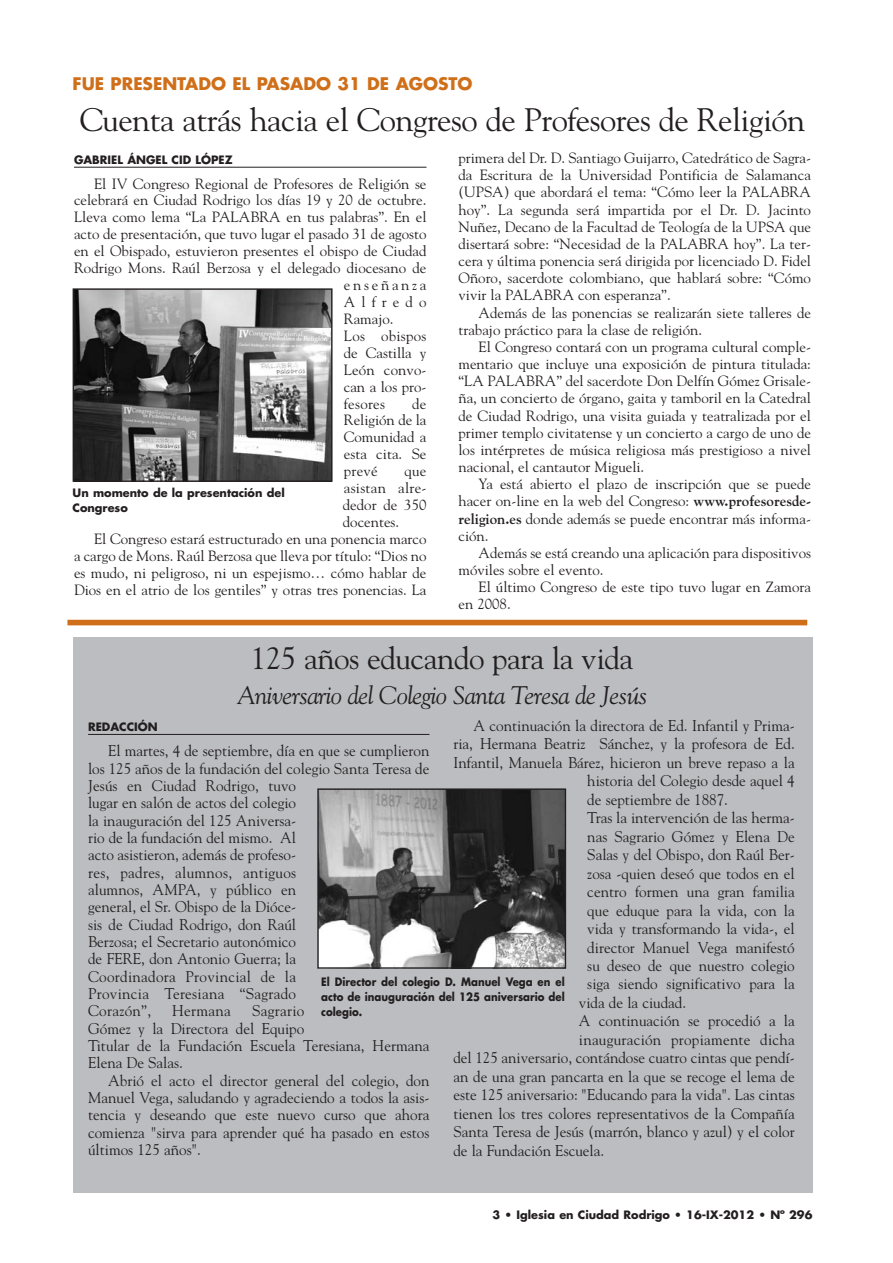
<style>
.page{position:relative;width:893px;height:1263px;background:#fff}
.page>*{position:absolute;margin:0;border:0;box-sizing:border-box;transform-origin:0 0}
.t1{font:32.4px "Goudy";letter-spacing:-.015em;color:#231f20}
.t2{font:31.05px "Goudy";letter-spacing:-.015em;color:#231f20}
.t3{font:italic 25.35px "Goudy";letter-spacing:-.025em;color:#231f20}
.t4{font:700 16.95px "Futura";color:#d06f19}
.t5{font:15.45px/17.4px "Goudy";color:#231f20}
.t6{font:15.45px "Goudy";letter-spacing:.02em;color:#231f20}
.t7{font:14.85px/17.1px "Goudy";color:#231f20;text-align:justify}
.t8{font:14.85px "Goudy";letter-spacing:.02em;color:#231f20}
.t9{font:14.85px "Goudy";letter-spacing:.185em;color:#231f20}
.t10{font:14.85px "Goudy";letter-spacing:.41em;color:#231f20}
.t11{font:700 11.25px/14.9px "Futura";color:#231f20}
.t12{font:700 11.25px/14.9px "Futura";color:#231f20;text-align:justify;scale:.9 1}
.s1{font-weight:700}
</style>
<div class="page">
<hr style="left:74px;top:167px;width:352px;height:1px;background:#231f20">
<img style="left:75px;top:290px;width:255px;height:190px">
<div style="left:73px;top:288px;width:259px;height:194px;border:1px solid #231f20"></div>
<div style="left:67px;top:620px;width:740px;height:5px;background:#d06f19"></div>
<div style="left:73px;top:637px;width:739px;height:556px;background:#bbbdc0"></div>
<hr style="left:88px;top:734px;width:341px;height:1px;background:#231f20">
<img style="left:319px;top:790px;width:245px;height:177px">
<div style="left:317px;top:788px;width:249px;height:181px;border:1px solid #231f20"></div>
<p class="t4" style="left:73px;top:76px;width:401px">FUE PRESENTADO EL PASADO 31 DE AGOSTO</p>
<h1 class="t1" style="left:80px;top:107px;width:727px">Cuenta atrás hacia el Congreso de Profesores de Religión</h1>
<p class="t11" style="left:74px;top:153px;width:160px">GABRIEL ÁNGEL CID LÓPEZ</p>
<p class="t7" style="left:94px;top:176px;width:334px">El IV Congreso Regional de Profesores de Religión se</p>
<p class="t7" style="left:74px;top:193px;width:354px">celebrará en Ciudad Rodrigo los días 19 y 20 de octubre.</p>
<p class="t7" style="left:74px;top:210px;width:354px">Lleva como lema “La PALABRA en tus palabras”. En el</p>
<p class="t7" style="left:74px;top:227px;width:354px">acto de presentación, que tuvo lugar el pasado 31 de agosto</p>
<p class="t7" style="left:74px;top:244px;width:354px">en el Obispado, estuvieron presentes el obispo de Ciudad</p>
<p class="t7" style="left:74px;top:261px;width:354px">Rodrigo Mons. Raúl Berzosa y el delegado diocesano de</p>
<p class="t9" style="left:344px;top:279px;width:84px">enseñanza</p>
<p class="t10" style="left:344px;top:296px;width:84px">Alfredo</p>
<p class="t7" style="left:344px;top:311px;width:51px">Ramajo.</p>
<p class="t8" style="left:344px;top:330px;width:84px">Los obispos</p>
<p class="t7" style="left:344px;top:345px;width:84px">de Castilla y</p>
<p class="t7" style="left:344px;top:362px;width:84px">León convo-</p>
<p class="t7" style="left:344px;top:379px;width:84px">can a los pro-</p>
<p class="t8" style="left:344px;top:397px;width:43px">fesores</p>
<p class="t7" style="left:344px;top:396px;width:84px;text-indent:68px">de Religión de la Comunidad a esta cita. Se prevé</p>
<p class="t7" style="left:404px;top:464px;width:23px">que</p>
<p class="t8" style="left:344px;top:482px;width:84px">asistan alre-</p>
<p class="t7" style="left:343px;top:498px;width:85px">dedor de 350</p>
<p class="t7" style="left:343px;top:514px;width:58px">docentes.</p>
<p class="t7" style="left:94px;top:531px;width:334px">El Congreso estará estructurado en una ponencia marco</p>
<p class="t7" style="left:74px;top:548px;width:354px">a cargo de Mons. Raúl Berzosa que lleva por título: “Dios no</p>
<p class="t7" style="left:74px;top:565px;width:354px">es mudo, ni peligroso, ni un espejismo… cómo hablar de</p>
<p class="t7" style="left:74px;top:582px;width:354px">Dios en el atrio de los gentiles” y otras tres ponencias. La</p>
<p class="t11" style="left:73px;top:487px;width:214px">Un momento de la presentación del<br>Congreso</p>
<p class="t7" style="left:458px;top:151px;width:354px">primera del Dr. D. Santiago Guijarro, Catedrático de Sagra&shy;da Escritura de la Universidad Pontificia de Salamanca (UPSA) que abordará el tema: “Cómo leer la PALABRA hoy”. La segunda será impartida por el Dr. D. Jacinto Nuñez, Decano de la Facultad de Teología de la UPSA que disertará sobre: “Necesidad de la PALABRA hoy”. La ter&shy;cera y última ponencia será dirigida por licenciado D. Fidel Oñoro, sacerdote colombiano, que hablará sobre: “Cómo vivir la PALABRA con esperanza”.</p>
<p class="t7" style="left:458px;top:305px;width:354px;text-indent:20px">Además de las ponencias se realizarán siete talleres de trabajo práctico para la clase de religión.</p>
<p class="t7" style="left:458px;top:339px;width:354px;text-indent:20px">El Congreso contará con un programa cultural comple&shy;mentario que incluye una exposición de pintura titulada: “LA PALABRA” del sacerdote Don Delfín Gómez Grisale&shy;ña, un concierto de órgano, gaita y tamboril en la Catedral de Ciudad Rodrigo, una visita guiada y teatralizada por el primer templo civitatense y un concierto a cargo de uno de los intérpretes de música religiosa más prestigioso a nivel nacional, el cantautor Migueli.</p>
<p class="t7" style="left:458px;top:477px;width:354px;text-indent:20px">Ya está abierto el plazo de inscripción que se puede hacer on-line en la web del Congreso: <span class="s1">www.profesoresde&shy;religion.es</span> donde además se puede encontrar más informa&shy;ción.</p>
<p class="t7" style="left:458px;top:545px;width:354px;text-indent:20px">Además se está creando una aplicación para dispositivos móviles sobre el evento.</p>
<p class="t7" style="left:458px;top:580px;width:354px;text-indent:20px">El último Congreso de este tipo tuvo lugar en Zamora en 2008.</p>
<h2 class="t2" style="left:251px;top:645px;width:384px">125 años educando para la vida</h2>
<h3 class="t3" style="left:237px;top:685px;width:411px">Aniversario del Colegio Santa Teresa de Jesús</h3>
<p class="t11" style="left:88px;top:720px;width:71px">REDACCIÓN</p>
<p class="t5" style="left:88px;top:743px;width:343px;text-indent:20px">El martes, 4 de septiembre, día en que se cumplieron los 125 años de la fundación del colegio Santa Teresa de Jesús en Ciudad Rodrigo, tuvo<br>lugar en salón de actos del colegio<br>la inauguración del 125 Aniversa-<br>rio de la fundación del mismo. Al<br>acto asistieron, además de profeso-<br>res, padres, alumnos, antiguos<br>alumnos, AMPA, y público en<br>general, el Sr. Obispo de la Dióce-<br>sis de Ciudad Rodrigo, don Raúl<br>Berzosa; el Secretario autonómico<br>de FERE, don Antonio Guerra; la<br>Coordinadora Provincial de la<br>Provincia Teresiana “Sagrado<br>Corazón”,</p>
<p class="t5" style="left:473px;top:718px;width:323px">A continuación la directora de Ed. Infantil y Prima-</p>
<p class="t5" style="left:453px;top:737px;width:343px">ria, Hermana Beatriz Sánchez, y la profesora de Ed.</p>
<p class="t5" style="left:453px;top:755px;width:343px">Infantil, Manuela Bárez, hicieron un breve repaso a la</p>
<p class="t5" style="left:587px;top:773px;width:209px">historia del Colegio desde aquel 4</p>
<p class="t5" style="left:587px;top:792px;width:142px">de septiembre de 1887.</p>
<p class="t5" style="left:587px;top:810px;width:209px">Tras la intervención de las herma-</p>
<p class="t5" style="left:587px;top:829px;width:209px">nas Sagrario Gómez y Elena De</p>
<p class="t5" style="left:587px;top:847px;width:209px">Salas y del Obispo, don Raúl Ber-</p>
<p class="t5" style="left:587px;top:866px;width:209px">zosa -quien deseó que todos en el</p>
<p class="t5" style="left:587px;top:884px;width:209px">centro formen una gran familia</p>
<p class="t5" style="left:587px;top:903px;width:209px">que eduque para la vida, con la</p>
<p class="t5" style="left:587px;top:921px;width:209px">vida y transformando la vida-, el</p>
<p class="t5" style="left:587px;top:940px;width:209px">director Manuel Vega manifestó</p>
<p class="t5" style="left:587px;top:958px;width:209px">su deseo de que nuestro colegio</p>
<p class="t5" style="left:587px;top:977px;width:209px">siga siendo significativo para la</p>
<p class="t5" style="left:579px;top:995px;width:109px">vida de la ciudad.</p>
<p class="t5" style="left:579px;top:1014px;width:217px">A continuación se procedió a la</p>
<p class="t6" style="left:579px;top:1033px;width:217px">inauguración propiamente dicha</p>
<p class="t5" style="left:453px;top:1051px;width:343px">del 125 aniversario, contándose cuatro cintas que pendí-</p>
<p class="t5" style="left:453px;top:1069px;width:343px">an de una gran pancarta en la que se recoge el lema de</p>
<p class="t5" style="left:453px;top:1087px;width:343px">este 125 aniversario: "Educando para la vida". Las cintas</p>
<p class="t5" style="left:453px;top:1106px;width:343px">tienen los tres colores representativos de la Compañía</p>
<p class="t5" style="left:453px;top:1124px;width:343px">Santa Teresa de Jesús (marrón, blanco y azul) y el color</p>
<p class="t5" style="left:453px;top:1143px;width:152px">de la Fundación Escuela.</p>
<p class="t12" style="left:321px;top:976px;width:272px">El Director del colegio D. Manuel Vega en el acto de inauguración del 125 aniversario del colegio.</p>
<p class="t5" style="left:88px;top:1004px;width:343px;text-indent:164px">Sagrario<br>Gómez y la Directora del Equipo<br>Titular de la Fundación Escuela Teresiana, Hermana<br>Elena De Salas.</p>
<p class="t5" style="left:88px;top:1073px;width:343px;text-align:justify;text-indent:20px">Abrió el acto el director general del colegio, don Manuel Vega, saludando y agradeciendo a todos la asis&shy;tencia y deseando que este nuevo curso que ahora comienza "sirva para aprender qué ha pasado en estos últimos 125 años".</p>
<p class="t6" style="left:172px;top:1005px;width:60px">Hermana</p>
<p class="t11" style="left:492px;top:1209px;width:321px">3 • Iglesia en Ciudad Rodrigo • 16-IX-2012 • Nº 296</p>
</div>
